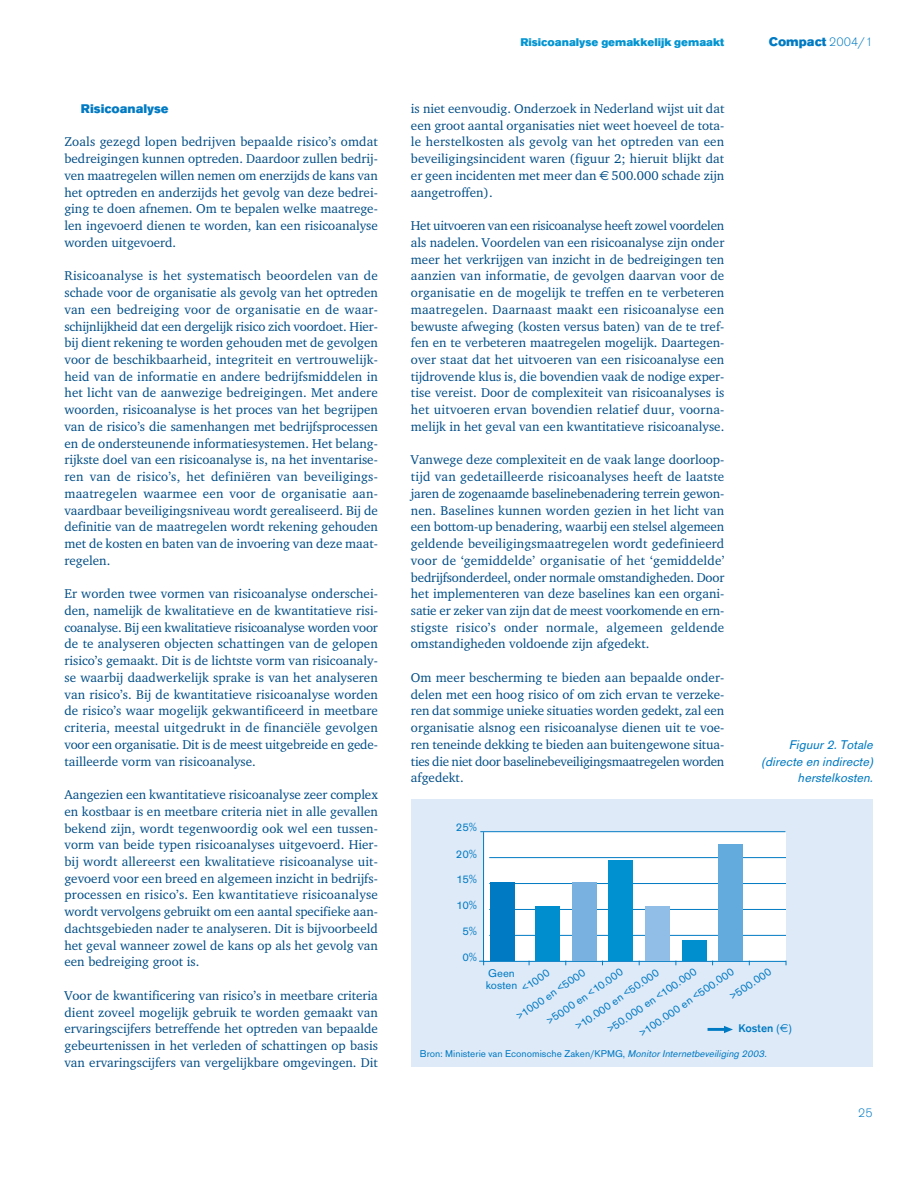
<style>
.page{position:relative;width:918px;height:1188px;background:#fff}
.page>*{position:absolute;margin:0;border:0;box-sizing:border-box;transform-origin:0 0}
.t1{font:13.05px/16.8px "Charter BT";color:#004d86;text-align:justify}
.t2{font:italic 13.05px/16.8px "Accius T";color:#007ac3;text-align:right}
.t3{font:900 13.05px "Accius T";color:#007ac3}
.t4{font:300 13.05px "Accius T";color:#007ac3}
.t5{font:11.7px/12.3px "Accius T";color:#007ac3}
.t6{font:900 11.7px "Accius T";color:#0395d2}
.t7{font:500 11.7px "Accius T";color:#007ac3}
.t8{font:10.2px "Accius T";color:#007ac3}
.s1{font-weight:300}
.s2{font-family:"Euro Sans"}
.s3{font-weight:400}
.s4{font-family:"Euro Sans";font-weight:400}
.s5{font-style:italic}
</style>
<div class="page">
<div style="left:411px;top:799px;width:462px;height:268px;background:#dfeaf8"></div>
<svg style="left:479px;top:831px;width:308px;height:134px;background:#eff6fb"></svg>
<svg style="left:724px;top:1026px;width:9px;height:7px"></svg>
<hr style="left:708px;top:1028px;width:20px;height:3px;background:#007ac3">
<div style="left:491px;top:882px;width:24px;height:79px;background:#007ac3"></div>
<div style="left:535px;top:906px;width:24px;height:55px;background:#008ece"></div>
<div style="left:572px;top:882px;width:25px;height:79px;background:#79b2e0"></div>
<div style="left:608px;top:860px;width:24px;height:101px;background:#0091d0"></div>
<div style="left:645px;top:906px;width:25px;height:55px;background:#91bee6"></div>
<div style="left:682px;top:940px;width:25px;height:21px;background:#008fce"></div>
<div style="left:718px;top:844px;width:25px;height:117px;background:#64abdd"></div>
<p class="t3" style="left:81px;top:104px;width:89px">Risicoanalyse</p>
<p class="t1" style="left:64px;top:135px;width:315px">Zoals gezegd lopen bedrijven bepaalde risico’s omdat bedreigingen kunnen optreden. Daardoor zullen bedrij&shy;ven maatregelen willen nemen om enerzijds de kans van het optreden en anderzijds het gevolg van deze bedrei&shy;ging te doen afnemen. Om te bepalen welke maatrege&shy;len ingevoerd dienen te worden, kan een risicoanalyse worden uitgevoerd.</p>
<p class="t1" style="left:64px;top:269px;width:315px">Risicoanalyse is het systematisch beoordelen van de schade voor de organisatie als gevolg van het optreden van een bedreiging voor de organisatie en de waar&shy;schijnlijkheid dat een dergelijk risico zich voordoet. Hier&shy;bij dient rekening te worden gehouden met de gevolgen voor de beschikbaarheid, integriteit en vertrouwelijk&shy;heid van de informatie en andere bedrijfsmiddelen in het licht van de aanwezige bedreigingen. Met andere woorden, risicoanalyse is het proces van het begrijpen van de risico’s die samenhangen met bedrijfsprocessen en de ondersteunende informatiesystemen. Het belang&shy;rijkste doel van een risicoanalyse is, na het inventarise&shy;ren van de risico’s, het definiëren van beveiligings&shy;maatregelen waarmee een voor de organisatie aan&shy;vaardbaar beveiligingsniveau wordt gerealiseerd. Bij de definitie van de maatregelen wordt rekening gehouden met de kosten en baten van de invoering van deze maat&shy;regelen.</p>
<p class="t1" style="left:64px;top:587px;width:315px">Er worden twee vormen van risicoanalyse onderschei&shy;den, namelijk de kwalitatieve en de kwantitatieve risi&shy;coanalyse. Bij een kwalitatieve risicoanalyse worden voor de te analyseren objecten schattingen van de gelopen risico’s gemaakt. Dit is de lichtste vorm van risicoanaly&shy;se waarbij daadwerkelijk sprake is van het analyseren van risico’s. Bij de kwantitatieve risicoanalyse worden de risico’s waar mogelijk gekwantificeerd in meetbare criteria, meestal uitgedrukt in de financiële gevolgen voor een organisatie. Dit is de meest uitgebreide en gede&shy;tailleerde vorm van risicoanalyse.</p>
<p class="t1" style="left:64px;top:787px;width:315px">Aangezien een kwantitatieve risicoanalyse zeer complex en kostbaar is en meetbare criteria niet in alle gevallen bekend zijn, wordt tegenwoordig ook wel een tussen&shy;vorm van beide typen risicoanalyses uitgevoerd. Hier&shy;bij wordt allereerst een kwalitatieve risicoanalyse uit&shy;gevoerd voor een breed en algemeen inzicht in bedrijfs&shy;processen en risico’s. Een kwantitatieve risicoanalyse wordt vervolgens gebruikt om een aantal specifieke aan&shy;dachtsgebieden nader te analyseren. Dit is bijvoorbeeld het geval wanneer zowel de kans op als het gevolg van een bedreiging groot is.</p>
<p class="t1" style="left:64px;top:988px;width:315px">Voor de kwantificering van risico’s in meetbare criteria dient zoveel mogelijk gebruik te worden gemaakt van ervaringscijfers betreffende het optreden van bepaalde gebeurtenissen in het verleden of schattingen op basis van ervaringscijfers van vergelijkbare omgevingen. Dit</p>
<p class="t6" style="left:520px;top:38px;width:206px">Risicoanalyse gemakkelijk gemaakt</p>
<p class="t3" style="left:769px;top:37px;width:106px">Compact <span class="s1">2004/1</span></p>
<p class="t1" style="left:411px;top:101px;width:315px">is niet eenvoudig. Onderzoek in Nederland wijst uit dat een groot aantal organisaties niet weet hoeveel de tota&shy;le herstelkosten als gevolg van het optreden van een beveiligingsincident waren (figuur 2; hieruit blijkt dat er geen incidenten met meer dan <span class="s2">€</span> 500.000 schade zijn aangetroffen).</p>
<p class="t1" style="left:411px;top:219px;width:315px">Het uitvoeren van een risicoanalyse heeft zowel voordelen als nadelen. Voordelen van een risicoanalyse zijn onder meer het verkrijgen van inzicht in de bedreigingen ten aanzien van informatie, de gevolgen daarvan voor de organisatie en de mogelijk te treffen en te verbeteren maatregelen. Daarnaast maakt een risicoanalyse een bewuste afweging (kosten versus baten) van de te tref&shy;fen en te verbeteren maatregelen mogelijk. Daartegen&shy;over staat dat het uitvoeren van een risicoanalyse een tijdrovende klus is, die bovendien vaak de nodige exper&shy;tise vereist. Door de complexiteit van risicoanalyses is het uitvoeren ervan bovendien relatief duur, voorna&shy;melijk in het geval van een kwantitatieve risicoanalyse.</p>
<p class="t1" style="left:411px;top:453px;width:315px">Vanwege deze complexiteit en de vaak lange doorloop&shy;tijd van gedetailleerde risicoanalyses heeft de laatste jaren de zogenaamde baselinebenadering terrein gewon&shy;nen. Baselines kunnen worden gezien in het licht van een bottom-up benadering, waarbij een stelsel algemeen geldende beveiligingsmaatregelen wordt gedefinieerd voor de ‘gemiddelde’ organisatie of het ‘gemiddelde’ bedrijfsonderdeel, onder normale omstandigheden. Door het implementeren van deze baselines kan een organi&shy;satie er zeker van zijn dat de meest voorkomende en ern&shy;stigste risico’s onder normale, algemeen geldende omstandigheden voldoende zijn afgedekt.</p>
<p class="t1" style="left:411px;top:670px;width:315px">Om meer bescherming te bieden aan bepaalde onder&shy;delen met een hoog risico of om zich ervan te verzeke&shy;ren dat sommige unieke situaties worden gedekt, zal een organisatie alsnog een risicoanalyse dienen uit te voe&shy;ren teneinde dekking te bieden aan buitengewone situa&shy;ties die niet door baselinebeveiligingsmaatregelen worden afgedekt.</p>
<p class="t5" style="left:456px;top:822px;width:23px">25%</p>
<p class="t5" style="left:456px;top:849px;width:23px">20%</p>
<p class="t5" style="left:456px;top:874px;width:22px">15%</p>
<p class="t5" style="left:456px;top:900px;width:22px">10%</p>
<p class="t5" style="left:462px;top:926px;width:16px">5%</p>
<p class="t5" style="left:462px;top:952px;width:16px">0%</p>
<p class="t2" style="left:762px;top:737px;width:115px">Figuur 2. Totale (directe en indirecte) herstelkosten.</p>
<p class="t5" style="left:606px;top:1026px;width:107px;rotate:-35deg">&gt;50.000 en &lt;100.000</p>
<p class="t5" style="left:728px;top:993px;width:49px;rotate:-35deg">&gt;500.000</p>
<p class="t5" style="left:638px;top:1030px;width:114px;rotate:-35deg">&gt;100.000 en &lt;500.000</p>
<p class="t5" style="left:545px;top:1018px;width:92px;rotate:-35deg">&gt;5000 en &lt;10.000</p>
<p class="t5" style="left:574px;top:1023px;width:101px;rotate:-35deg">&gt;10.000 en &lt;50.000</p>
<p class="t5" style="left:515px;top:1013px;width:82px;rotate:-35deg">&gt;1000 en &lt;5000</p>
<p class="t5" style="left:486px;top:968px;width:33px">Geen kosten</p>
<p class="t5" style="left:520px;top:985px;width:33px;rotate:-35deg">&lt;1000</p>
<p class="t7" style="left:738px;top:1024px;width:55px">Kosten <span class="s3">(</span><span class="s4">€</span><span class="s3">)</span></p>
<p class="t8" style="left:420px;top:1050px;width:350px">Bron: Ministerie van Economische Zaken/KPMG, <span class="s5">Monitor Internetbeveiliging 2003.</span></p>
<p class="t4" style="left:858px;top:1108px;width:16px">25</p>
</div>
